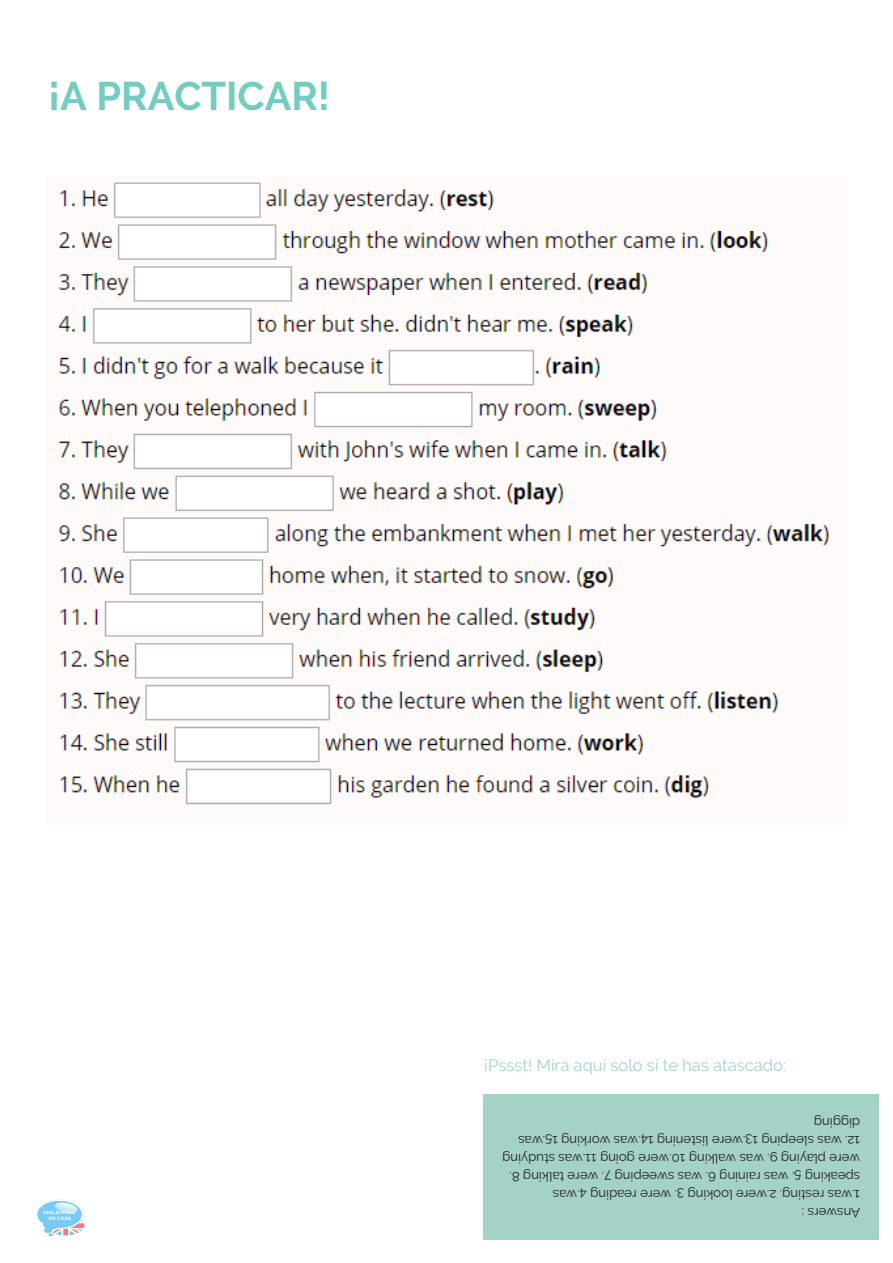
<style>
.page{position:relative;width:893px;height:1263px;background:#fff}
.page>*{position:absolute;margin:0;border:0;box-sizing:border-box;transform-origin:0 0}
.t1{font:700 39.75px "Raleway";color:#73ccbf}
.t2{font:16.5px "Raleway";color:#a5d3c7}
.t3{font:13.2px/18px "Raleway";color:#222}
</style>
<div class="page">
<div style="left:483px;top:1094px;width:395px;height:146px;background:#a4d2c6"></div>
<img style="left:37px;top:1199px;width:48px;height:38px">
<img style="left:57px;top:182px;width:773px;height:623px">
<h1 class="t1" style="left:48px;top:73px;width:283px">¡A PRACTICAR!</h1>
<p class="t2" style="left:484px;top:1055px;width:304px">¡Pssst! Mira aquí solo sí te has atascado:</p>
<p class="t3" style="left:860px;top:1222px;width:360px;rotate:180deg">A wsn sre :<br>w. 1 sa gn i t se r w. 2 . e r e gn i koo l w. 3 e r e dae r gn i w. 4 sa<br>ps gn i kae w. 5 s a gn i n i a r 6 w. s a ws pee gn i w. 7 e r e gn i k l a t . 8 w ere p gn i ya l w. 9 sa w gn i k l a 01 w. ere g gn i o w. 1 1 sa dut s gn i y<br>w. 21 sa pee l s gn i w. 31 ere gn i net s i l w. 41 sa w gn i kro w. 51 sa<br>d gi g gn i</p>
</div>
